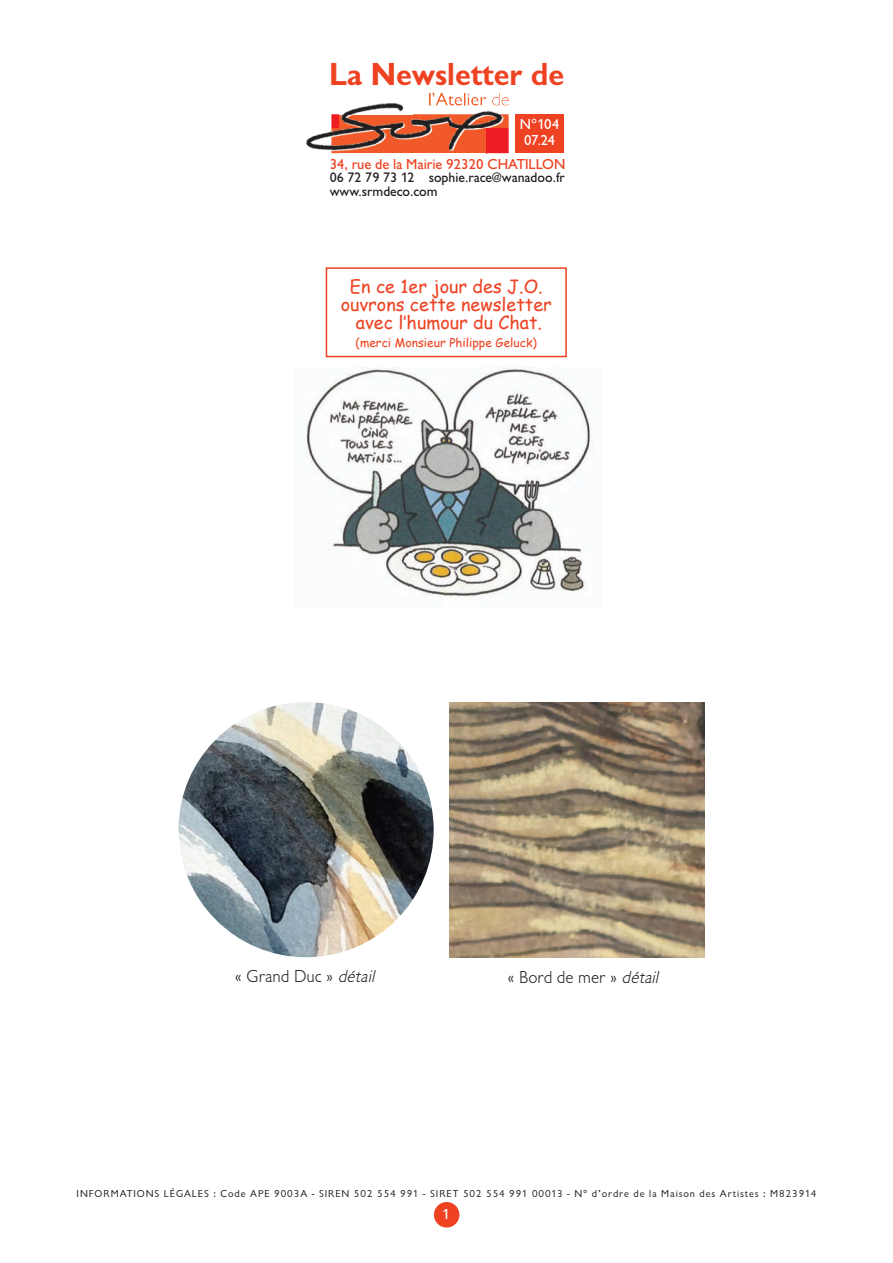
<style>
.page{position:relative;width:893px;height:1263px;background:#fff}
.page>*{position:absolute;margin:0;border:0;box-sizing:border-box;transform-origin:0 0}
.t1{font:700 33px "Giltus T";color:#ee4222}
.t2{font:18px/18px "Comic Sans MS";color:#ee4222;text-align:center}
.t3{font:300 18px "Giltus T";color:#231f20}
.t4{font:500 15px "Giltus T";color:#ee4222}
.t5{font:500 15px/16.5px "Giltus T";letter-spacing:-.03em;color:#fff}
.t6{font:500 14.25px/13.5px "Giltus T";color:#231f20}
.t7{font:12px "Comic Sans MS";color:#ee4222}
.t8{font:10.5px "Giltus T";letter-spacing:.09em;color:#231f20}
.s1{font-style:italic}
</style>
<div class="page">
<div style="left:434px;top:1202px;width:25px;height:25px;background:#ee4222;border-radius:50%"></div>
<img style="left:339px;top:114px;width:170px;height:39px">
<img style="left:306px;top:114px;width:33px;height:40px">
<img style="left:343px;top:103px;width:60px;height:11px">
<svg style="left:429px;top:92px;width:80px;height:14px"></svg>
<img style="left:487px;top:128px;width:22px;height:26px">
<div style="left:515px;top:114px;width:49px;height:39px;background:#ee4222"></div>
<div style="left:326px;top:267px;width:241px;height:90px;border:2px solid #ee4222"></div>
<img style="left:306px;top:368px;width:287px;height:229px">
<img style="left:449px;top:703px;width:255px;height:255px">
<img style="left:178px;top:702px;width:256px;height:255px;border-radius:128px">
<h1 class="t1" style="left:329px;top:54px;width:237px">La Newsletter de</h1>
<h3 class="t5" style="left:520px;top:115px;width:41px">N°104<br>07.24</h3>
<h3 class="t4" style="left:330px;top:155px;width:237px">34, rue de la Mairie 92320 CHATILLON</h3>
<h3 class="t6" style="left:330px;top:170px;width:237px">06 72 79 73 12 sophie.race@wanadoo.fr www.srmdeco.com</h3>
<h2 class="t2" style="left:341px;top:277px;width:213px">En ce 1er jour des J.O. ouvrons cette newsletter avec l’humour du Chat.</h2>
<p class="t7" style="left:356px;top:334px;width:183px">(merci Monsieur Philippe Geluck)</p>
<h2 class="t3" style="left:235px;top:965px;width:144px">« Grand Duc » <span class="s1">détail</span></h2>
<h2 class="t3" style="left:508px;top:966px;width:155px">« Bord de mer » <span class="s1">détail</span></h2>
<p class="t8" style="left:77px;top:1187px;width:741px">INFORMATIONS LÉGALES : Code APE 9003A - SIREN 502 554 991 - SIRET 502 554 991 00013 - N° d’ordre de la Maison des Artistes : M823914</p>
<h3 class="t5" style="left:442px;top:1206px;width:9px">1</h3>
</div>
